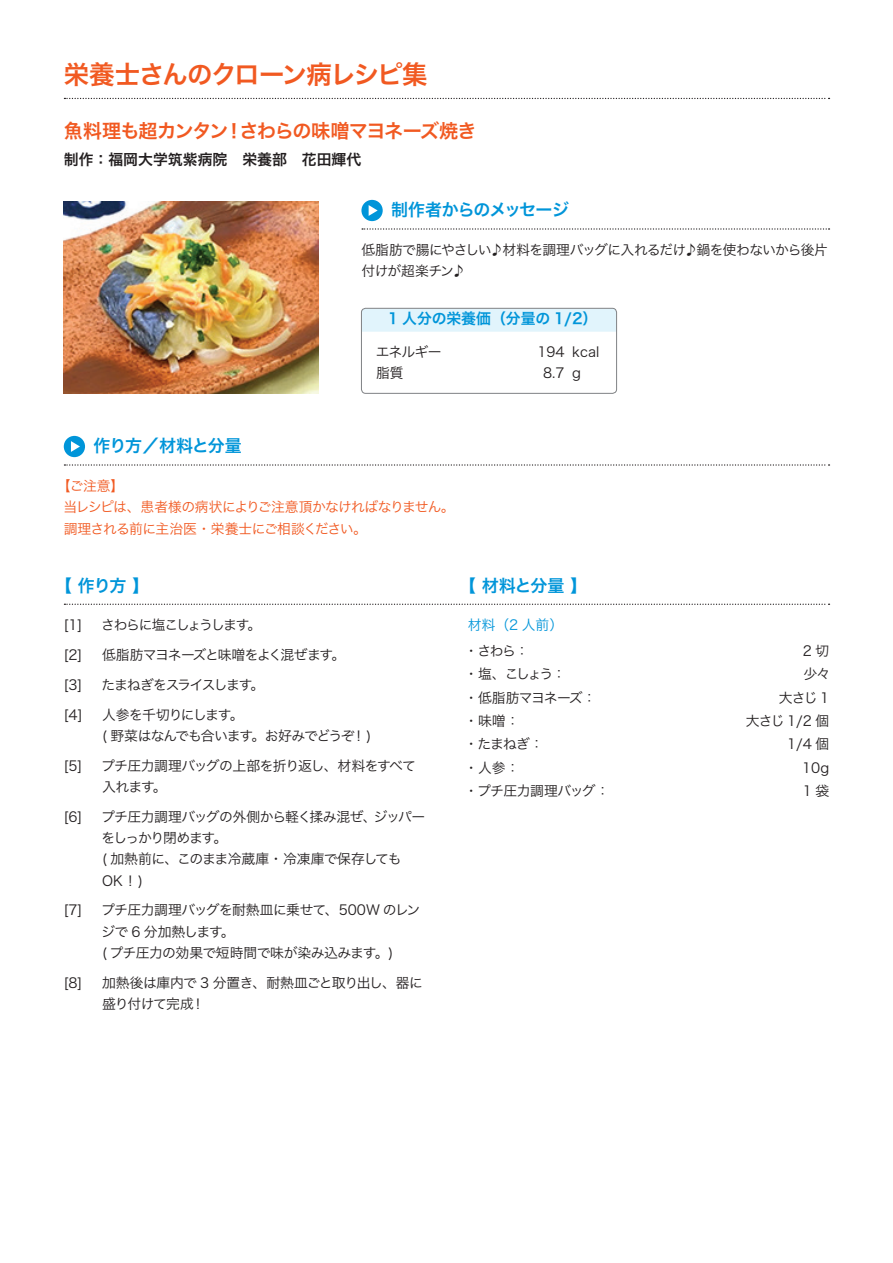
<style>
.page{position:relative;width:893px;height:1263px;background:#fff}
.page>*{position:absolute;margin:0;border:0;box-sizing:border-box;transform-origin:0 0}
.t1{font:25.5px "Hira Kaku Pro W6";letter-spacing:-.05em;color:#f15921}
.t2{font:19.2px "Hira Kaku Pro W6";letter-spacing:-.05em;color:#f15921}
.t3{font:16.95px "Hira Kaku Pro W6";letter-spacing:-.06em;color:#0095d9}
.t4{font:14.85px "Hira Kaku Pro W6";color:#231f20}
.t5{font:14.85px "Hira Kaku Pro W6";color:#0095d9}
.t6{font:13.8px/21.3px "Hira Kaku Pro W3";letter-spacing:-.055em;color:#231f20}
.t7{font:13.8px/21.3px "Hira Kaku Pro W3";letter-spacing:-.045em;color:#f15921}
.t8{font:13.8px/21.3px "Hira Kaku Pro W3";letter-spacing:-.035em;color:#231f20}
.t9{font:13.8px/29.7px "Hira Kaku Pro W3";letter-spacing:-.09em;color:#231f20}
.t10{font:13.8px "Hira Kaku Pro W3";color:#0095d9}
</style>
<div class="page">
<svg style="left:64px;top:98px;width:765px;height:1px"></svg>
<svg style="left:362px;top:228px;width:467px;height:2px"></svg>
<svg style="left:64px;top:464px;width:765px;height:2px"></svg>
<svg style="left:64px;top:604px;width:765px;height:1px"></svg>
<div style="left:361px;top:200px;width:22px;height:21px;background:#0095d9;border-radius:50%"></div>
<svg style="left:369px;top:205px;width:9px;height:11px"></svg>
<div style="left:64px;top:436px;width:21px;height:21px;background:#0095d9;border-radius:50%"></div>
<svg style="left:71px;top:441px;width:9px;height:11px"></svg>
<div style="left:361px;top:308px;width:256px;height:24px;background:#e1f4fc"></div>
<div style="left:361px;top:308px;width:256px;height:86px;border:1px solid #808285;border-radius:4px"></div>
<img style="left:64px;top:202px;width:255px;height:191px">
<h1 class="t1" style="left:64px;top:51px;width:365px">栄養士さんのクローン病レシピ集</h1>
<h2 class="t2" style="left:64px;top:114px;width:414px">魚料理も超カンタン！さわらの味噌マヨネーズ焼き</h2>
<p class="t4" style="left:64px;top:146px;width:299px">制作：福岡大学筑紫病院　栄養部　花田輝代</p>
<p class="t3" style="left:391px;top:195px;width:179px">制作者からのメッセージ</p>
<p class="t6" style="left:361px;top:238px;width:468px">低脂肪で腸にやさしい♪材料を調理バッグに入れるだけ♪鍋を使わないから後片付けが超楽チン♪</p>
<p class="t5" style="left:388px;top:305px;width:211px">1 人分の栄養価（分量の 1/2）</p>
<p class="t3" style="left:94px;top:431px;width:150px">作り方／材料と分量</p>
<p class="t6" style="left:376px;top:340px;width:67px">エネルギー脂質</p>
<p class="t7" style="left:63px;top:474px;width:393px;text-indent:-7px">【ご注意】<br>当レシピは、患者様の病状によりご注意頂かなければなりません。調理される前に主治医・栄養士にご相談ください。</p>
<p class="t6" style="left:537px;top:340px;width:29px;text-align:center">194<br>8.7</p>
<p class="t6" style="left:572px;top:340px;width:29px">kcal g</p>
<p class="t3" style="left:55px;top:570px;width:96px">【 作り方 】</p>
<p class="t3" style="left:459px;top:570px;width:130px">【 材料と分量 】</p>
<p class="t6" style="left:64px;top:613px;width:20px">[1]</p>
<p class="t10" style="left:468px;top:613px;width:97px">材料（2 人前）</p>
<p class="t6" style="left:64px;top:639px;width:20px;line-height:29.7px;text-align:justify">[2] [3] [4]</p>
<p class="t6" style="left:64px;top:754px;width:20px">[5]</p>
<p class="t6" style="left:64px;top:805px;width:20px">[6]</p>
<p class="t9" style="left:101px;top:609px;width:245px">さわらに塩こしょうします。<br>低脂肪マヨネーズと味噌をよく混ぜます。たまねぎをスライスします。<br>人参を千切りにします。</p>
<p class="t6" style="left:101px;top:720px;width:316px;line-height:29.8px">( 野菜はなんでも合います。お好みでどうぞ！)<br>プチ圧力調理バッグの上部を折り返し、材料をすべて</p>
<p class="t6" style="left:101px;top:771px;width:326px;line-height:29.7px">入れます。<br>プチ圧力調理バッグの外側から軽く揉み混ぜ、ジッパー</p>
<p class="t6" style="left:102px;top:826px;width:301px">をしっかり閉めます。<br>( 加熱前に、このまま冷蔵庫・冷凍庫で保存しても<br>OK！)</p>
<p class="t8" style="left:101px;top:898px;width:321px">プチ圧力調理バッグを耐熱皿に乗せて、500W のレンジで 6 分加熱します。<br>( プチ圧力の効果で短時間で味が染み込みます。)</p>
<p class="t6" style="left:102px;top:971px;width:323px">加熱後は庫内で 3 分置き、耐熱皿ごと取り出し、器に盛り付けて完成！</p>
<p class="t6" style="left:468px;top:639px;width:63px">･さわら：</p>
<p class="t6" style="left:803px;top:639px;width:28px">2 切</p>
<p class="t6" style="left:468px;top:662px;width:100px">･塩、こしょう：</p>
<p class="t6" style="left:803px;top:662px;width:29px">少々</p>
<p class="t6" style="left:468px;top:686px;width:130px">･低脂肪マヨネーズ：</p>
<p class="t6" style="left:779px;top:686px;width:52px">大さじ 1</p>
<p class="t6" style="left:468px;top:709px;width:53px">･味噌：</p>
<p class="t6" style="left:746px;top:709px;width:85px">大さじ 1/2 個</p>
<p class="t6" style="left:468px;top:733px;width:77px">･たまねぎ：</p>
<p class="t6" style="left:787px;top:733px;width:44px">1/4 個</p>
<p class="t6" style="left:468px;top:756px;width:53px">･人参：</p>
<p class="t6" style="left:802px;top:756px;width:29px">10g</p>
<p class="t6" style="left:468px;top:779px;width:143px">･プチ圧力調理バッグ：</p>
<p class="t6" style="left:803px;top:779px;width:28px">1 袋</p>
<p class="t6" style="left:64px;top:898px;width:20px">[7]</p>
<p class="t6" style="left:64px;top:971px;width:20px">[8]</p>
</div>
